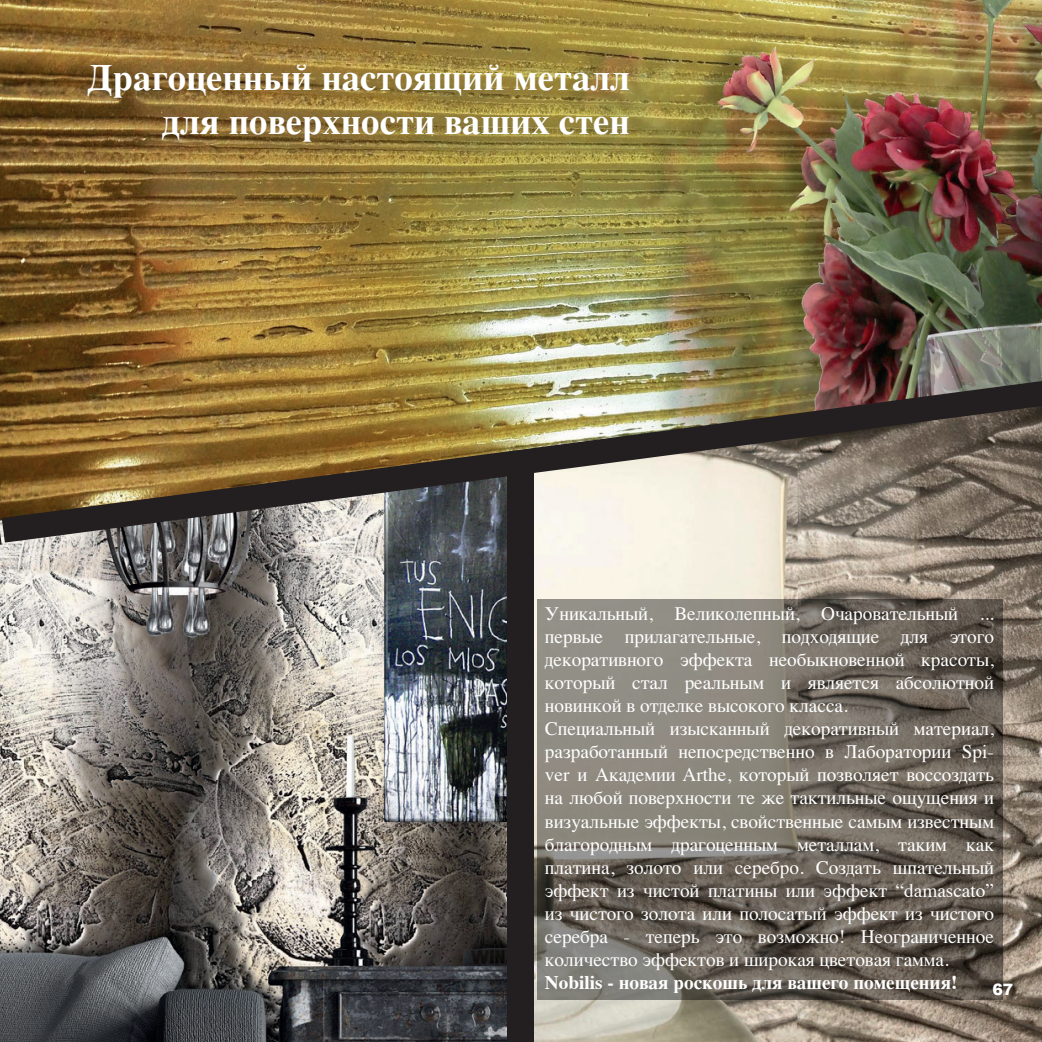
<style>
.page{position:relative;width:1042px;height:1042px;background:#fff}
.page>*{position:absolute;margin:0;border:0;box-sizing:border-box;transform-origin:0 0}
.t1{font:700 36.75px/44.1px "Times";color:#fff;text-align:right}
.t2{font:19.25px/23.1px "Times";color:#fff}
.t3{font:700 19.25px "Times";color:#fff}
.t4{font:900 15.75px "Arial";color:#fff}
</style>
<div class="page">
<img style="left:0;top:520px;width:508px;height:522px">
<img style="left:0;top:0;width:1042px;height:520px">
<img style="left:0;top:521px;width:1px;height:521px">
<img style="left:534px;top:542px;width:508px;height:500px">
<svg style="left:0;top:532px;width:2px;height:13px"></svg>
<img style="left:2px;top:381px;width:1040px;height:161px">
<div style="left:508px;top:466px;width:26px;height:576px;background:#231f20"></div>
<svg style="left:537px;top:599px;width:465px;height:401px;background:#726c63"></svg>
<h1 class="t1" style="left:87px;top:52px;width:544px">Драгоценный настоящий металл для поверхности ваших стен</h1>
<p class="t2" style="left:545px;top:600px;width:450px">Уникальный, Великолепный, Очаровательный ... первые прилагательные, подходящие для этого декоративного эффекта необыкновенной красоты, который стал реальным и является абсолютной новинкой в отделке высокого класса.<br>Специальный изысканный декоративный материал, разработанный непосредственно в Лаборатории Spi&shy;ver и Академии Arthe, который позволяет воссоздать на любой поверхности те же тактильные ощущения и визуальные эффекты, свойственные самым известным благородным драгоценным металлам, таким как платина, золото или серебро. Создать шпательный эффект из чистой платины или эффект “damascato” из чистого золота или полосатый эффект из чистого серебра - теперь это возможно! Неограниченное количество эффектов и широкая цветовая гамма.</p>
<p class="t3" style="left:545px;top:964px;width:414px">Nobilis - новая роскошь для вашего помещения!</p>
<p class="t4" style="left:992px;top:978px;width:23px">67</p>
</div>
